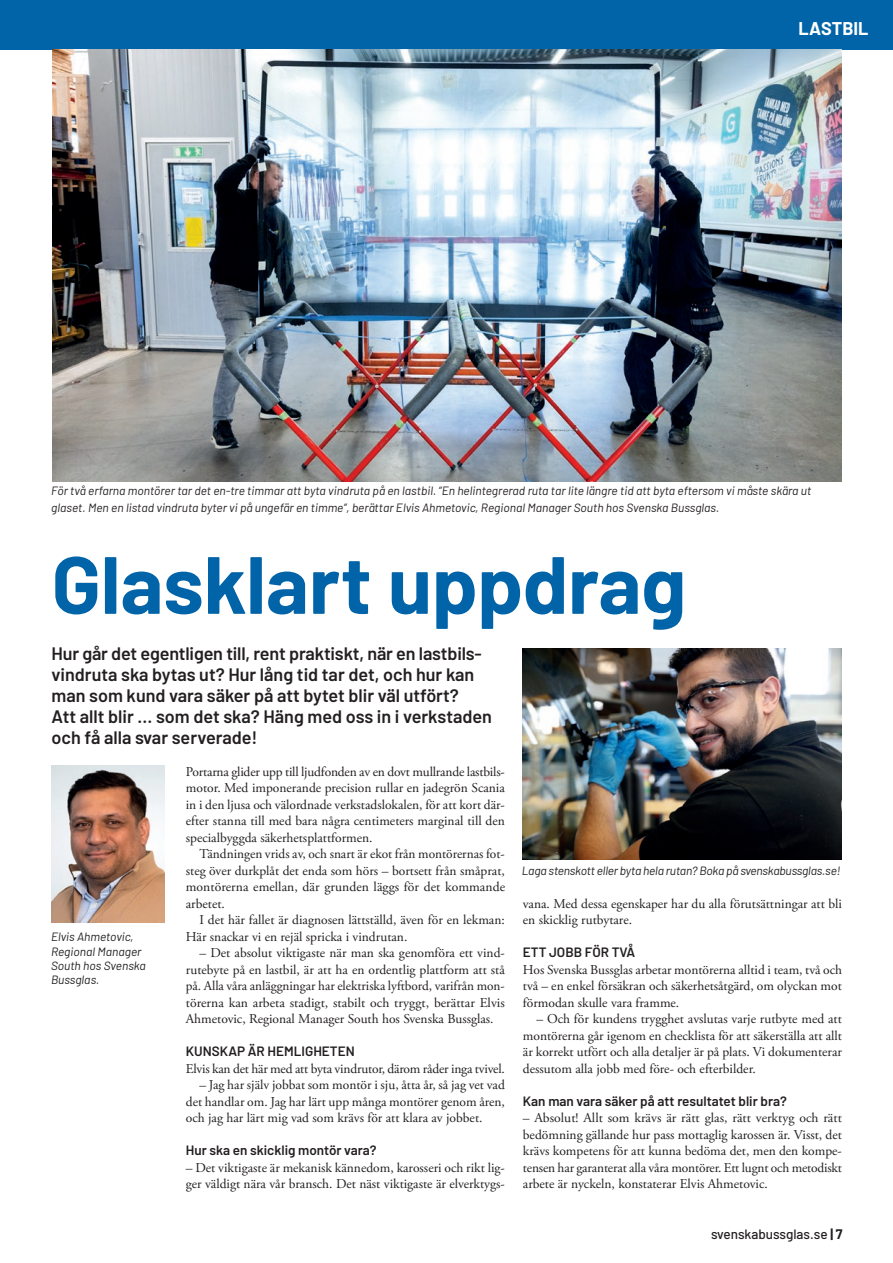
<style>
.page{position:relative;width:893px;height:1263px;background:#fff}
.page>*{position:absolute;margin:0;border:0;box-sizing:border-box;transform-origin:0 0}
.t1{font:700 81px "Barlow";letter-spacing:-.005em;color:#0164a9}
.t2{font:600 18px/21px "Barlow";color:#231f20}
.t3{font:700 18px "Barlow";color:#fff}
.t4{font:13.5px/16.5px "Adobe Garamond Pro";color:#231f20;text-align:justify}
.t5{font:600 13.5px "Barlow";color:#231f20}
.t6{font:500 13.5px "Barlow";color:#231f20}
.t7{font:italic 12px/14.4px "Barlow";color:#231f20}
.t8{font:italic 12px "Barlow";letter-spacing:-.02em;color:#231f20}
.s1{font-weight:700}
</style>
<div class="page">
<div style="left:0;top:0;width:893px;height:50px;background:#0164a9"></div>
<img style="left:52px;top:50px;width:789px;height:431px">
<img style="left:51px;top:765px;width:113px;height:157px">
<img style="left:523px;top:649px;width:319px;height:211px">
<h2 class="t3" style="left:798px;top:16px;width:72px">LASTBIL</h2>
<p class="t7" style="left:51px;top:482px;width:761px;line-height:16.5px">För två erfarna montörer tar det en-tre timmar att byta vindruta på en lastbil. ”En helintegrerad ruta tar lite längre tid att byta eftersom vi måste skära ut glaset. Men en listad vindruta byter vi på ungefär en timme”, berättar Elvis Ahmetovic, Regional Manager South hos Svenska Bussglas.</p>
<h1 class="t1" style="left:52px;top:525px;width:636px">Glasklart uppdrag</h1>
<p class="t2" style="left:52px;top:642px;width:442px">Hur går det egentligen till, rent praktiskt, när en lastbils&shy;vindruta ska bytas ut? Hur lång tid tar det, och hur kan man som kund vara säker på att bytet blir väl utfört?<br>Att allt blir … som det ska? Häng med oss in i verkstaden och få alla svar serverade!</p>
<p class="t7" style="left:51px;top:929px;width:96px">Elvis Ahmetovic,<br>Regional Manager<br>South hos Svenska<br>Bussglas.</p>
<p class="t4" style="left:186px;top:764px;width:321px">Portarna glider upp till ljudfonden av en dovt mullrande lastbils&shy;motor. Med imponerande precision rullar en jadegrön Scania in i den ljusa och välordnade verkstadslokalen, för att kort där&shy;efter stanna till med bara några centimeters marginal till den specialbyggda säkerhetsplattformen.</p>
<p class="t4" style="left:186px;top:846px;width:321px;text-indent:13px">Tändningen vrids av, och snart är ekot från montörernas fot&shy;steg över durkplåt det enda som hörs – bortsett från småprat, montörerna emellan, där grunden läggs för det kommande arbetet.</p>
<p class="t4" style="left:186px;top:912px;width:321px;text-indent:14px">I det här fallet är diagnosen lättställd, även för en lekman:<br>Här snackar vi en rejäl spricka i vindrutan.</p>
<p class="t4" style="left:186px;top:945px;width:321px;text-indent:14px">– Det absolut viktigaste när man ska genomföra ett vind&shy;rutebyte på en lastbil, är att ha en ordentlig plattform att stå på. Alla våra anläggningar har elektriska lyftbord, varifrån mon&shy;törerna kan arbeta stadigt, stabilt och tryggt, berättar Elvis Ahmetovic, Regional Manager South hos Svenska Bussglas.</p>
<p class="t5" style="left:186px;top:1041px;width:170px">KUNSKAP ÄR HEMLIGHETEN</p>
<p class="t4" style="left:186px;top:1061px;width:320px">Elvis kan det här med att byta vindrutor, därom råder inga tvivel.</p>
<p class="t4" style="left:186px;top:1077px;width:321px;text-indent:14px">– Jag har själv jobbat som montör i sju, åtta år, så jag vet vad det handlar om. Jag har lärt upp många montörer genom åren, och jag har lärt mig vad som krävs för att klara av jobbet.</p>
<p class="t5" style="left:186px;top:1140px;width:192px">Hur ska en skicklig montör vara?</p>
<p class="t4" style="left:186px;top:1160px;width:321px">– Det viktigaste är mekanisk kännedom, karosseri och rikt lig&shy;ger väldigt nära vår bransch. Det näst viktigaste är elverktygs-</p>
<p class="t8" style="left:522px;top:862px;width:320px">Laga stenskott eller byta hela rutan? Boka på svenskabussglas.se!</p>
<p class="t4" style="left:523px;top:896px;width:320px">vana. Med dessa egenskaper har du alla förutsättningar att bli en skicklig rutbytare.</p>
<p class="t5" style="left:523px;top:942px;width:114px">ETT JOBB FÖR TVÅ</p>
<p class="t4" style="left:523px;top:962px;width:321px">Hos Svenska Bussglas arbetar montörerna alltid i team, två och två – en enkel försäkran och säkerhetsåtgärd, om olyckan mot förmodan skulle vara framme.</p>
<p class="t4" style="left:523px;top:1011px;width:321px;text-indent:14px">– Och för kundens trygghet avslutas varje rutbyte med att montörerna går igenom en checklista för att säkerställa att allt är korrekt utfört och alla detaljer är på plats. Vi dokumenterar dessutom alla jobb med före- och efterbilder.</p>
<p class="t5" style="left:523px;top:1091px;width:265px">Kan man vara säker på att resultatet blir bra?</p>
<p class="t4" style="left:523px;top:1110px;width:321px">– Absolut! Allt som krävs är rätt glas, rätt verktyg och rätt bedömning gällande hur pass mottaglig karossen är. Visst, det krävs kompetens för att kunna bedöma det, men den kompe&shy;tensen har garanterat alla våra montörer. Ett lugnt och metodiskt arbete är nyckeln, konstaterar Elvis Ahmetovic.</p>
<p class="t6" style="left:711px;top:1224px;width:133px">svenskabussglas.se <span class="s1">| 7</span></p>
</div>
